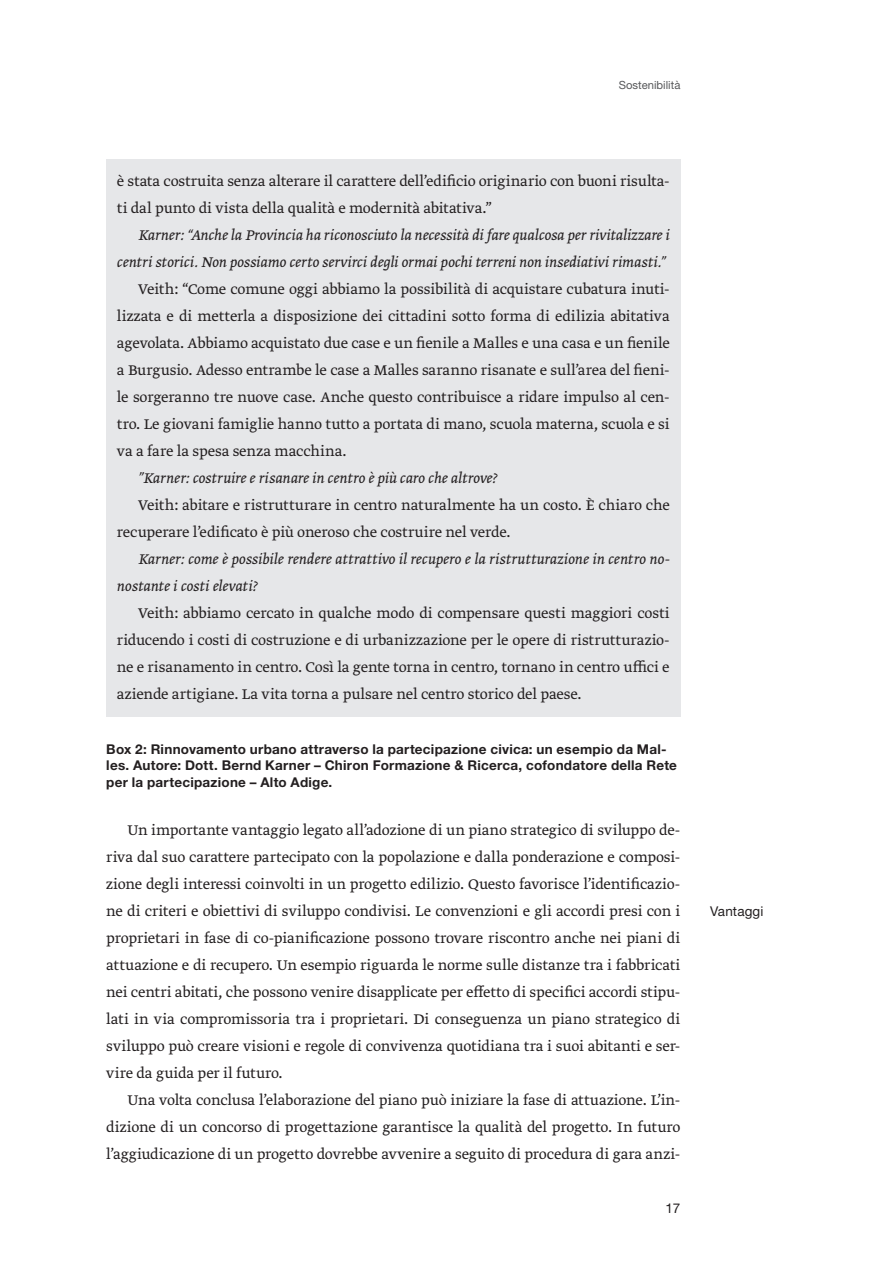
<style>
.page{position:relative;width:893px;height:1263px;background:#fff}
.page>*{position:absolute;margin:0;border:0;box-sizing:border-box;transform-origin:0 0}
.t1{font:16.5px/27px "Gvvqhh Greta Text Light Plus";color:#231f20;text-align:justify}
.t2{font:16.5px/27px "Rdkmbp Greta Text Light Italic Plus";color:#231f20;text-align:right}
.t3{font:700 13.5px/16.5px "Fjvpwt Helvetica Neue LT Std";letter-spacing:.02em;color:#231f20}
.t4{font:13.5px "Fqqjxs Helvetica Neue LT Std";letter-spacing:.005em;color:#231f20}
.t5{font:11.25px "Fqqjxs Helvetica Neue LT Std";color:#57585a}
</style>
<div class="page">
<div style="left:106px;top:159px;width:574px;height:557px;background:#e6e7e9"></div>
<p class="t5" style="left:619px;top:78px;width:63px">Sostenibilità</p>
<p class="t1" style="left:117px;top:169px;width:554px">è stata costruita senza alterare il carattere dell’edificio originario con buoni risulta&shy;ti dal punto di vista della qualità e modernità abitativa.”</p>
<p class="t2" style="left:117px;top:223px;width:554px">Karner: “Anche la Provincia ha riconosciuto la necessità di fare qualcosa per rivitalizzare i centri storici. Non possiamo certo servirci degli ormai pochi terreni non insediativi rimasti.”</p>
<p class="t1" style="left:117px;top:277px;width:554px;text-indent:21px">Veith: “Come comune oggi abbiamo la possibilità di acquistare cubatura inuti&shy;lizzata e di metterla a disposizione dei cittadini sotto forma di edilizia abitativa agevolata. Abbiamo acquistato due case e un fienile a Malles e una casa e un fienile a Burgusio. Adesso entrambe le case a Malles saranno risanate e sull’area del fieni&shy;le sorgeranno tre nuove case. Anche questo contribuisce a ridare impulso al cen&shy;tro. Le giovani famiglie hanno tutto a portata di mano, scuola materna, scuola e si va a fare la spesa senza macchina.</p>
<p class="t2" style="left:138px;top:466px;width:360px">”Karner: costruire e risanare in centro è più caro che altrove?</p>
<p class="t1" style="left:117px;top:493px;width:554px;text-indent:21px">Veith: abitare e ristrutturare in centro naturalmente ha un costo. È chiaro che recuperare l’edificato è più oneroso che costruire nel verde.</p>
<p class="t2" style="left:117px;top:547px;width:554px;text-align:left;text-indent:21px">Karner: come è possibile rendere attrattivo il recupero e la ristrutturazione in centro no&shy;nostante i costi elevati?</p>
<p class="t1" style="left:117px;top:601px;width:554px;text-indent:21px">Veith: abbiamo cercato in qualche modo di compensare questi maggiori costi riducendo i costi di costruzione e di urbanizzazione per le opere di ristrutturazio&shy;ne e risanamento in centro. Così la gente torna in centro, tornano in centro uffici e aziende artigiane. La vita torna a pulsare nel centro storico del paese.</p>
<p class="t3" style="left:106px;top:740px;width:572px">Box 2: Rinnovamento urbano attraverso la partecipazione civica: un esempio da Mal&shy;les. Autore: Dott. Bernd Karner – Chiron Formazione &amp; Ricerca, cofondatore della Rete per la partecipazione – Alto Adige.</p>
<p class="t1" style="left:106px;top:817px;width:576px;text-indent:21px">Un importante vantaggio legato all’adozione di un piano strategico di sviluppo de&shy;riva dal suo carattere partecipato con la popolazione e dalla ponderazione e composi&shy;zione degli interessi coinvolti in un progetto edilizio. Questo favorisce l’identificazio&shy;ne di criteri e obiettivi di sviluppo condivisi. Le convenzioni e gli accordi presi con i proprietari in fase di co-pianificazione possono trovare riscontro anche nei piani di attuazione e di recupero. Un esempio riguarda le norme sulle distanze tra i fabbricati nei centri abitati, che possono venire disapplicate per effetto di specifici accordi stipu&shy;lati in via compromissoria tra i proprietari. Di conseguenza un piano strategico di sviluppo può creare visioni e regole di convivenza quotidiana tra i suoi abitanti e ser&shy;vire da guida per il futuro.</p>
<p class="t1" style="left:106px;top:1087px;width:576px;text-indent:21px">Una volta conclusa l’elaborazione del piano può iniziare la fase di attuazione. L’in&shy;dizione di un concorso di progettazione garantisce la qualità del progetto. In futuro l’aggiudicazione di un progetto dovrebbe avvenire a seguito di procedura di gara anzi-</p>
<p class="t4" style="left:665px;top:1200px;width:17px">17</p>
<p class="t4" style="left:710px;top:903px;width:55px">Vantaggi</p>
</div>
